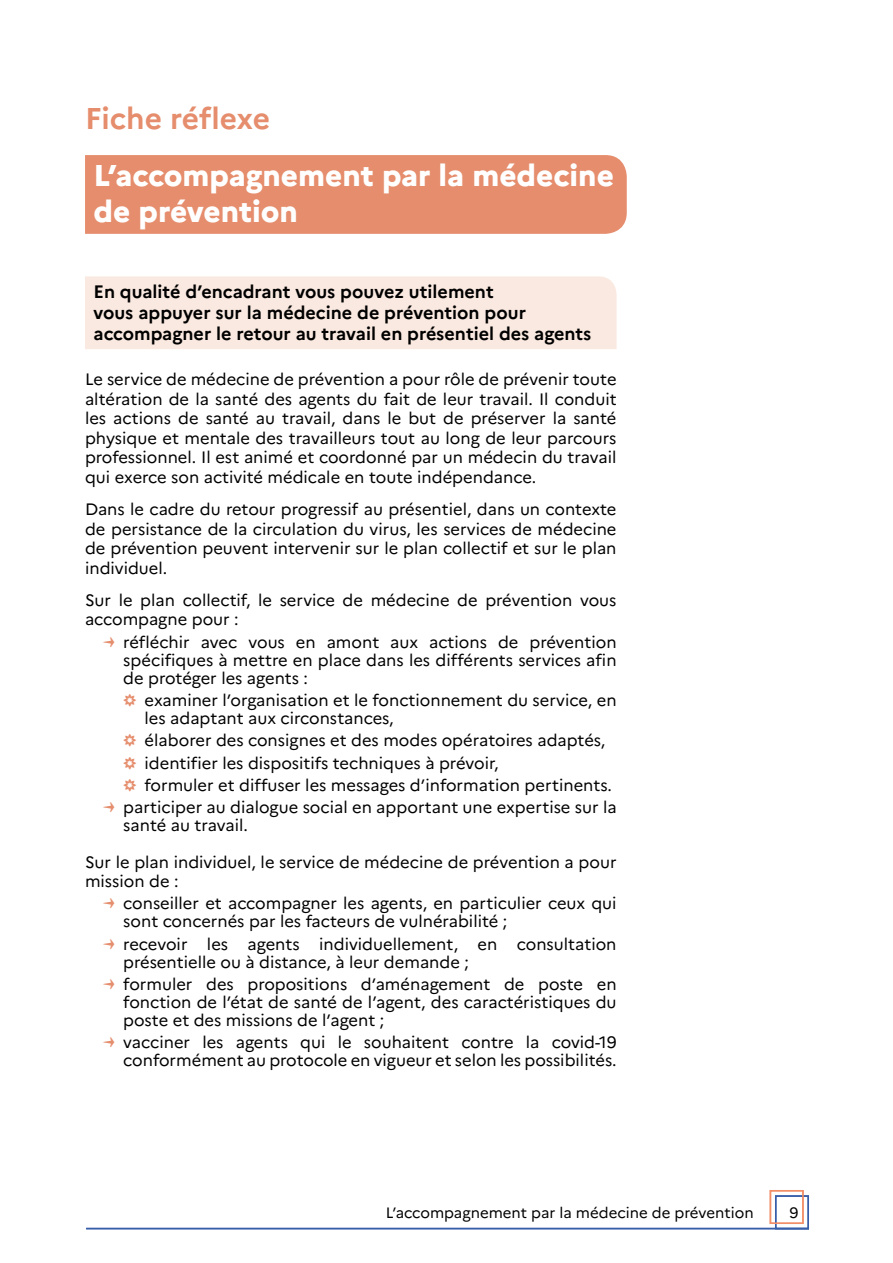
<style>
.page{position:relative;width:893px;height:1263px;background:#fff}
.page>*{position:absolute;margin:0;border:0;box-sizing:border-box;transform-origin:0 0}
.Titre_Fiche3_H1{font:800 30px/36px "Marianne";color:#fff}
.Titre_Fiche_Reflexe{font:700 30px "Marianne";color:#e58d6c}
.Titre1_Fiche3_H2{font:700 18px/21px "Marianne";color:#000}
.Texte_Courant{font:16.5px/18px "Marianne";color:#000}
.Texte_Courant_avant{font:16.5px/19.5px "Marianne";color:#000}
.t1{font:15px "Marianne";color:#000}
</style>
<div class="page">
<div style="left:775px;top:1195px;width:34px;height:34px;border:2px solid #385ea9"></div>
<div style="left:770px;top:1190px;width:34px;height:34px;border:2px solid #f28f69"></div>
<hr style="left:86px;top:1228px;width:723px;height:1px;background:#385ea9">
<div style="left:85px;top:155px;width:542px;height:79px;background:#e58d6c"></div>
<div style="left:85px;top:276px;width:532px;height:73px;background:#fae9e0"></div>
<h1 class="Titre_Fiche_Reflexe" style="left:85px;top:100px;width:187px">Fiche réflexe</h1>
<h1 class="Titre_Fiche3_H1" style="left:94px;top:157px;width:522px">L’accompagnement par la médecine de prévention</h1>
<h2 class="Titre1_Fiche3_H2" style="left:94px;top:281px;width:499px">En qualité d’encadrant vous pouvez utilement<br>vous appuyer sur la médecine de prévention pour accompagner le retour au travail en présentiel des agents</h2>
<p class="Texte_Courant" style="left:85px;top:370px;width:533px;line-height:19.5px;text-align:justify">Le service de médecine de prévention a pour rôle de prévenir toute altération de la santé des agents du fait de leur travail. Il conduit les actions de santé au travail, dans le but de préserver la santé physique et mentale des travailleurs tout au long de leur parcours professionnel. Il est animé et coordonné par un médecin du travail qui exerce son activité médicale en toute indépendance.</p>
<p class="Texte_Courant" style="left:85px;top:499px;width:533px;line-height:19.5px;text-align:justify">Dans le cadre du retour progressif au présentiel, dans un contexte de persistance de la circulation du virus, les services de médecine de prévention peuvent intervenir sur le plan collectif et sur le plan individuel.</p>
<p class="Texte_Courant_avant" style="left:85px;top:590px;width:533px">Sur le plan collectif, le service de médecine de prévention vous accompagne pour :</p>
<p class="Texte_Courant" style="left:123px;top:633px;width:495px;text-align:justify">réfléchir avec vous en amont aux actions de prévention spécifiques à mettre en place dans les différents services afin de protéger les agents :</p>
<p class="Texte_Courant" style="left:145px;top:691px;width:473px">examiner l’organisation et le fonctionnement du service, en les adaptant aux circonstances,</p>
<p class="Texte_Courant" style="left:145px;top:731px;width:462px">élaborer des consignes et des modes opératoires adaptés,</p>
<p class="Texte_Courant" style="left:145px;top:754px;width:355px">identifier les dispositifs techniques à prévoir,</p>
<p class="Texte_Courant" style="left:145px;top:776px;width:469px">formuler et diffuser les messages d’information pertinents.</p>
<p class="Texte_Courant" style="left:123px;top:798px;width:495px">participer au dialogue social en apportant une expertise sur la santé au travail.</p>
<p class="Texte_Courant_avant" style="left:85px;top:852px;width:533px">Sur le plan individuel, le service de médecine de prévention a pour mission de :</p>
<p class="Texte_Courant" style="left:123px;top:894px;width:495px">conseiller et accompagner les agents, en particulier ceux qui sont concernés par les facteurs de vulnérabilité ;</p>
<p class="Texte_Courant" style="left:123px;top:935px;width:495px">recevoir les agents individuellement, en consultation présentielle ou à distance, à leur demande ;</p>
<p class="Texte_Courant" style="left:123px;top:975px;width:495px;text-align:justify">formuler des propositions d’aménagement de poste en fonction de l’état de santé de l’agent, des caractéristiques du poste et des missions de l’agent ;</p>
<p class="Texte_Courant" style="left:123px;top:1033px;width:495px">vacciner les agents qui le souhaitent contre la covid-19 conformément au protocole en vigueur et selon les possibilités.</p>
<p class="t1" style="left:386px;top:1204px;width:369px">L’accompagnement par la médecine de prévention</p>
<p class="t1" style="left:789px;top:1204px;width:10px">9</p>
</div>
